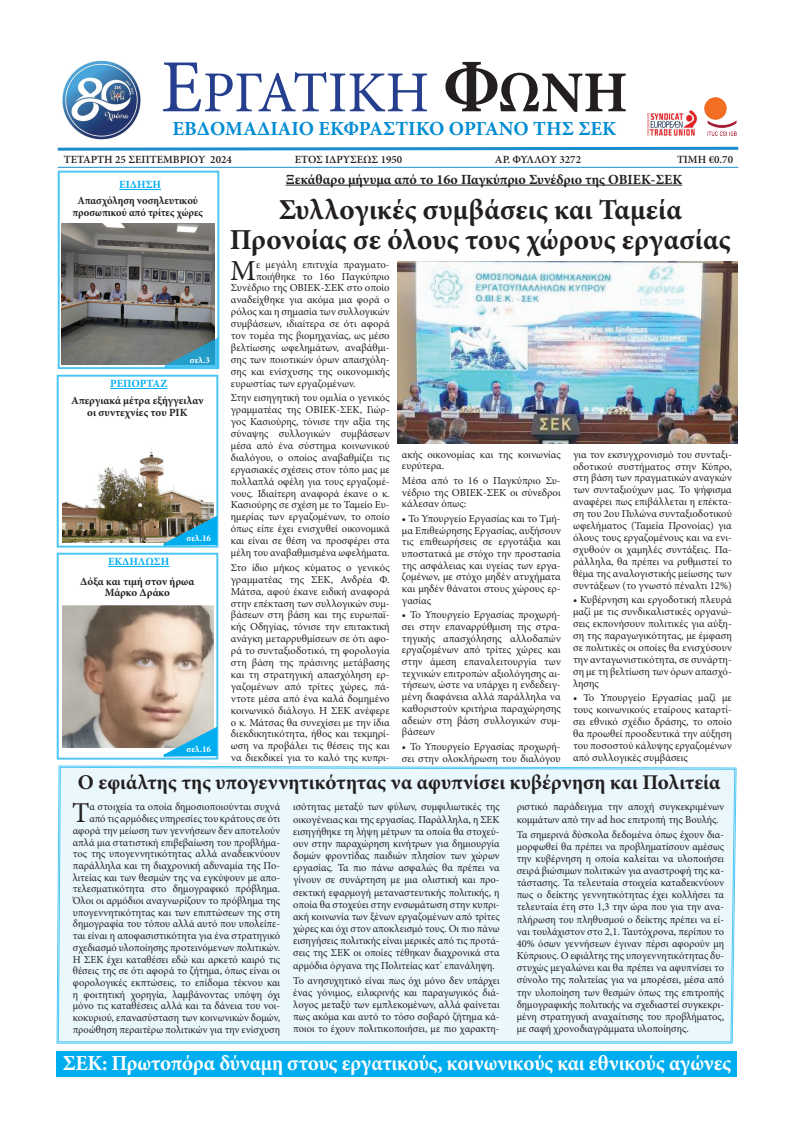
<style>
.page{position:relative;width:794px;height:1134px;background:#fff}
.page>*{position:absolute;margin:0;border:0;box-sizing:border-box;transform-origin:0 0}
.t1{font:58px "Minion Pro";letter-spacing:-.005em;color:#253f8e}
.t2{font:700 29px "Minion Pro";letter-spacing:.005em;color:#231f20}
.t3{font:29px "Minion Pro";color:#231f20}
.t4{font:28.7px "Minion Pro";color:#231f20}
.t5{font:700 21.5px "Minion Pro";letter-spacing:-.01em;color:#fff}
.t6{font:700 21px "Minion Pro";color:#231f20}
.t7{font:700 20px "Minion Pro";color:#008cd3}
.t8{font:700 14px "Minion Pro";color:#231f20}
.t9{font:700 11px/12px "Minion Pro";color:#231f20;text-align:center}
.t10{font:600 11px "Minion Pro";color:#231f20}
.t11{font:700 11px/12px "Minion Pro";color:#231f20;text-align:center;scale:.96 1}
.t12{font:700 11px "Minion Pro";color:#00aeef}
.t13{font:10.7px/11.9px "Minion Pro";color:#231f20;text-align:justify}
.t14{font:700 9px "Minion Pro";color:#fff}
.s1{font-size:75px}
.s2{font-weight:700;font-size:75px;color:#231f20}
.s3{font-weight:700;color:#231f20}
</style>
<div class="page">
<img style="left:62px;top:223px;width:153px;height:142px">
<img style="left:63px;top:448px;width:150px;height:94px">
<hr style="left:110px;top:388px;width:57px;height:1px;background:#00aeef">
<svg style="left:156px;top:514px;width:63px;height:33px;background:#4890a3"></svg>
<img style="left:62px;top:60px;width:79px;height:80px">
<hr style="left:286px;top:185px;width:396px;height:1px;background:#231f20">
<svg style="left:56px;top:765px;width:681px;height:287px"></svg>
<div style="left:58px;top:767px;width:677px;height:275px;background:#eaf7fc"></div>
<hr style="left:119px;top:189px;width:42px;height:1px;background:#00aeef">
<svg style="left:163px;top:337px;width:56px;height:32px;background:#5092a8"></svg>
<img style="left:63px;top:605px;width:150px;height:143px">
<hr style="left:108px;top:566px;width:61px;height:1px;background:#00aeef">
<svg style="left:156px;top:725px;width:63px;height:33px;background:#76bbd0"></svg>
<img style="left:397px;top:262px;width:340px;height:181px">
<img style="left:704px;top:98px;width:32px;height:38px">
<img style="left:647px;top:111px;width:49px;height:24px">
<svg style="left:57px;top:146px;width:682px;height:5px"></svg>
<hr style="left:58px;top:167px;width:680px;height:1px;background:#1d8ccc">
<div style="left:57px;top:1051px;width:680px;height:26px;background:#00aeef"></div>
<p class="t1" style="left:161px;top:54px;width:468px"><span class="s1">Ε</span>ΡΓΑΤΙΚΗ <span class="s2">Φ</span><span class="s3">ΩΝΗ</span></p>
<p class="t7" style="left:173px;top:115px;width:445px">ΕΒΔΟΜΑΔΙΑΙΟ ΕΚΦΡΑΣΤΙΚΟ ΟΡΓΑΝΟ ΤΗΣ ΣΕΚ</p>
<p class="t10" style="left:64px;top:151px;width:170px">ΤΕΤΑΡΤΗ 25 ΣΕΠΤΕΜΒΡΙΟΥ 2024</p>
<p class="t10" style="left:495px;top:151px;width:88px">ΑΡ. ΦΥΛΛΟΥ 3272</p>
<p class="t10" style="left:295px;top:151px;width:109px">ΕΤΟΣ ΙΔΡΥΣΕΩΣ 1950</p>
<p class="t10" style="left:677px;top:151px;width:58px">ΤΙΜΗ €0.70</p>
<p class="t12" style="left:119px;top:177px;width:43px">ΕΙΔΗΣΗ</p>
<p class="t11" style="left:73px;top:194px;width:137px">Απασχόληση νοσηλευτικού προσωπικού από τρίτες χώρες</p>
<p class="t14" style="left:190px;top:354px;width:22px">σελ.3</p>
<p class="t12" style="left:110px;top:376px;width:58px">ΡΕΠΟΡΤΑΖ</p>
<p class="t9" style="left:71px;top:394px;width:134px">Απεργιακά μέτρα εξήγγειλαν οι συντεχνίες του ΡΙΚ</p>
<p class="t14" style="left:187px;top:532px;width:26px">σελ.16</p>
<p class="t12" style="left:108px;top:554px;width:63px">ΕΚΔΗΛΩΣΗ</p>
<p class="t9" style="left:80px;top:575px;width:116px;line-height:11px">Δόξα και τιμή στον ήρωα<br>Μάρκο Δράκο</p>
<p class="t14" style="left:187px;top:743px;width:26px">σελ.16</p>
<p class="t8" style="left:286px;top:169px;width:398px">Ξεκάθαρο μήνυμα από το 16ο Παγκύπριο Συνέδριο της ΟΒΙΕΚ-ΣΕΚ</p>
<p class="t2" style="left:279px;top:189px;width:405px">Συλλογικές συμβάσεις και Ταμεία</p>
<p class="t2" style="left:230px;top:219px;width:502px">Προνοίας σε όλους τους χώρους εργασίας</p>
<p class="t3" style="left:230px;top:251px;width:27px">Μ</p>
<p class="t13" style="left:256px;top:258px;width:135px">ε μεγάλη επιτυχία πραγματο-</p>
<p class="t13" style="left:256px;top:270px;width:135px">ποιήθηκε το 16ο Παγκύπριο</p>
<p class="t13" style="left:231px;top:282px;width:160px">Συνέδριο της ΟΒΙΕΚ-ΣΕΚ στο οποίο</p>
<p class="t13" style="left:231px;top:294px;width:160px">αναδείχθηκε για ακόμα μια φορά ο</p>
<p class="t13" style="left:231px;top:306px;width:160px">ρόλος και η σημασία των συλλογικών</p>
<p class="t13" style="left:231px;top:318px;width:160px">συμβάσεων, ιδιαίτερα σε ότι αφορά</p>
<p class="t13" style="left:231px;top:330px;width:160px">τον τομέα της βιομηχανίας, ως μέσο</p>
<p class="t13" style="left:231px;top:342px;width:160px">βελτίωσης ωφελημάτων, αναβάθμι-</p>
<p class="t13" style="left:231px;top:353px;width:160px">σης των ποιοτικών όρων απασχόλη-</p>
<p class="t13" style="left:231px;top:365px;width:160px">σης και ενίσχυσης της οικονομικής</p>
<p class="t13" style="left:231px;top:377px;width:126px">ευρωστίας των εργαζομένων.</p>
<p class="t13" style="left:231px;top:392px;width:160px">Στην εισηγητική του ομιλία ο γενικός γραμματέας της ΟΒΙΕΚ-ΣΕΚ, Γιώρ&shy;γος Κασιούρης, τόνισε την αξία της σύναψης συλλογικών συμβάσεων μέσα από ένα σύστημα κοινωνικού διαλόγου, ο οποίος αναβαθμίζει τις εργασιακές σχέσεις στον τόπο μας με πολλαπλά οφέλη για τους εργαζομέ&shy;νους. Ιδιαίτερη αναφορά έκανε ο κ.<br>Κασιούρης σε σχέση με το Ταμείο Ευ&shy;ημερίας των εργαζομένων, το οποίο όπως είπε έχει ενισχυθεί οικονομικά και είναι σε θέση να προσφέρει στα μέλη του αναβαθμισμένα ωφελήματα.</p>
<p class="t13" style="left:231px;top:561px;width:160px">Στο ίδιο μήκος κύματος ο γενικός γραμματέας της ΣΕΚ, Ανδρέα Φ.<br>Μάτσα, αφού έκανε ειδική αναφορά στην επέκταση των συλλογικών συμ&shy;βάσεων στη βάση και της ευρωπαϊ&shy;κής Οδηγίας, τόνισε την επιτακτική ανάγκη μεταρρυθμίσεων σε ότι αφο&shy;ρά το συνταξιοδοτικό, τη φορολογία στη βάση της πράσινης μετάβασης και τη στρατηγική απασχόληση ερ&shy;γαζομένων από τρίτες χώρες, πά&shy;ντοτε μέσα από ένα καλά δομημένο κοινωνικό διάλογο. Η ΣΕΚ ανέφερε ο κ. Μάτσας θα συνεχίσει με την ίδια διεκδικητικότητα, ήθος και τεκμηρί&shy;ωση να προβάλει τις θέσεις της και να διεκδικεί για το καλό της κυπρι-</p>
<p class="t13" style="left:402px;top:448px;width:160px">ακής οικονομίας και της κοινωνίας ευρύτερα.</p>
<p class="t13" style="left:402px;top:475px;width:160px">Μέσα από το 16 ο Παγκύπριο Συ&shy;νέδριο της ΟΒΙΕΚ-ΣΕΚ οι σύνεδροι κάλεσαν όπως:</p>
<p class="t13" style="left:402px;top:513px;width:160px">• Το Υπουργείο Εργασίας και το Τμή&shy;μα Επιθεώρησης Εργασίας, αυξήσουν τις επιθεωρήσεις σε εργοτάξια και υποστατικά με στόχο την προστασία της ασφάλειας και υγείας των εργα&shy;ζομένων, με στόχο μηδέν ατυχήματα και μηδέν θάνατοι στους χώρους ερ&shy;γασίας</p>
<p class="t13" style="left:402px;top:609px;width:160px">• Το Υπουργείο Εργασίας προχωρή&shy;σει στην επαναρρύθμιση της στρα&shy;τηγικής απασχόλησης αλλοδαπών εργαζομένων από τρίτες χώρες και στην άμεση επαναλειτουργία των τεχνικών επιτροπών αξιολόγησης αι&shy;τήσεων, ώστε να υπάρχει η ενδεδειγ&shy;μένη διαφάνεια αλλά παράλληλα να καθοριστούν κριτήρια παραχώρησης αδειών στη βάση συλλογικών συμ&shy;βάσεων</p>
<p class="t13" style="left:402px;top:740px;width:160px">• Το Υπουργείο Εργασίας προχωρή&shy;σει στην ολοκλήρωση του διαλόγου</p>
<p class="t13" style="left:573px;top:448px;width:160px">για τον εκσυγχρονισμό του συνταξι&shy;οδοτικού συστήματος στην Κύπρο, στη βάση των πραγματικών αναγκών των συνταξιούχων μας. Το ψήφισμα αναφέρει πως επιβάλλεται η επέκτα&shy;ση του 2ου Πυλώνα συνταξιοδοτικού ωφελήματος (Ταμεία Προνοίας) για όλους τους εργαζομένους και να ενι&shy;σχυθούν οι χαμηλές συντάξεις. Πα&shy;ράλληλα, θα πρέπει να ρυθμιστεί το θέμα της αναλογιστικής μείωσης των συντάξεων (το γνωστό πέναλτι 12%)</p>
<p class="t13" style="left:573px;top:594px;width:160px">• Κυβέρνηση και εργοδοτική πλευρά μαζί με τις συνδικαλιστικές οργανώ&shy;σεις εκπονήσουν πολιτικές για αύξη&shy;ση της παραγωγικότητας, με έμφαση σε πολιτικές οι οποίες θα ενισχύσουν την ανταγωνιστικότητα, σε συνάρτη&shy;ση με τη βελτίωση των όρων απασχό&shy;λησης</p>
<p class="t13" style="left:573px;top:692px;width:160px">• Το Υπουργείο Εργασίας μαζί με τους κοινωνικούς εταίρους καταρτί&shy;σει εθνικό σχέδιο δράσης, το οποίο θα προωθεί προοδευτικά την αύξηση του ποσοστού κάλυψης εργαζομένων από συλλογικές συμβάσεις</p>
<p class="t6" style="left:78px;top:767px;width:644px">Ο εφιάλτης της υπογεννητικότητας να αφυπνίσει κυβέρνηση και Πολιτεία</p>
<p class="t13" style="left:293px;top:801px;width:208px;line-height:12.2px">ισότητας μεταξύ των φύλων, συμφιλιωτικές της οικογένειας και της εργασίας. Παράλληλα, η ΣΕΚ εισηγήθηκε τη λήψη μέτρων τα οποία θα στοχεύ&shy;ουν στην παραχώρηση κινήτρων για δημιουργία δομών φροντίδας παιδιών πλησίον των χώρων εργασίας. Τα πιο πάνω ασφαλώς θα πρέπει να γίνουν σε συνάρτηση με μια ολιστική και προ&shy;σεκτική εφαρμογή μεταναστευτικής πολιτικής, η οποία θα στοχεύει στην ενσωμάτωση στην κυπρι&shy;ακή κοινωνία των ξένων εργαζομένων από τρίτες χώρες και όχι στον αποκλεισμό τους. Οι πιο πάνω εισηγήσεις πολιτικής είναι μερικές από τις προτά&shy;σεις της ΣΕΚ οι οποίες τέθηκαν διαχρονικά στα αρμόδια όργανα της Πολιτείας κατ’ επανάληψη.</p>
<p class="t13" style="left:293px;top:974px;width:208px;line-height:12.2px">Το ανησυχητικό είναι πως όχι μόνο δεν υπάρχει ένας γόνιμος, ειλικρινής και παραγωγικός διά&shy;λογος μεταξύ των εμπλεκομένων, αλλά φαίνεται πως ακόμα και αυτό το τόσο σοβαρό ζήτημα κά&shy;ποιοι το έχουν πολιτικοποιήσει, με πιο χαρακτη-</p>
<p class="t4" style="left:72px;top:794px;width:19px">Τ</p>
<p class="t13" style="left:73px;top:801px;width:209px;text-align:right">α στοιχεία τα οποία δημοσιοποιούνται συχνά από τις αρμόδιες υπηρεσίες του κράτους σε ότι αφορά την μείωση των γεννήσεων δεν αποτελούν απλά μια στατιστική επιβεβαίωση του προβλήμα&shy;τος της υπογεννητικότητας αλλά αναδεικνύουν παράλληλα και τη διαχρονική αδυναμία της Πο&shy;λιτείας και των θεσμών της να εγκύψουν με απο&shy;τελεσματικότητα στο δημογραφικό πρόβλημα.<br>Όλοι οι αρμόδιοι αναγνωρίζουν το πρόβλημα της υπογεννητικότητας και των επιπτώσεων της στη δημογραφία του τόπου αλλά αυτό που υπολείπε&shy;ται είναι η αποφασιστικότητα για ένα στρατηγικό σχεδιασμό υλοποίησης προτεινόμενων πολιτικών.<br>Η ΣΕΚ έχει καταθέσει εδώ και αρκετό καιρό τις θέσεις της σε ότι αφορά το ζήτημα, όπως είναι οι φορολογικές εκπτώσεις, το επίδομα τέκνου και η φοιτητική χορηγία, λαμβάνοντας υπόψη όχι μόνο τις καταθέσεις αλλά και τα δάνεια του νοι&shy;κοκυριού, επανασύσταση των κοινωνικών δομών, προώθηση περαιτέρω πολιτικών για την ενίσχυση</p>
<p class="t13" style="left:517px;top:801px;width:209px">ριστικό παράδειγμα την αποχή συγκεκριμένων κομμάτων από την ad hoc επιτροπή της Βουλής.</p>
<p class="t13" style="left:517px;top:828px;width:209px">Τα σημερινά δύσκολα δεδομένα όπως έχουν δια&shy;μορφωθεί θα πρέπει να προβληματίσουν αμέσως την κυβέρνηση η οποία καλείται να υλοποιήσει σειρά βιώσιμων πολιτικών για αναστροφή της κα&shy;τάστασης. Τα τελευταία στοιχεία καταδεικνύουν πως ο δείκτης γεννητικότητας έχει κολλήσει τα τελευταία έτη στο 1,3 την ώρα που για την ανα&shy;πλήρωση του πληθυσμού ο δείκτης πρέπει να εί&shy;ναι τουλάχιστον στο 2,1. Ταυτόχρονα, περίπου το 40% όσων γεννήσεων έγιναν πέρσι αφορούν μη Κύπριους. Ο εφιάλτης της υπογεννητικότητας δυ&shy;στυχώς μεγαλώνει και θα πρέπει να αφυπνίσει το σύνολο της πολιτείας για να μπορέσει, μέσα από την υλοποίηση των θεσμών όπως της επιτροπής δημογραφικής πολιτικής να σχεδιαστεί συγκεκρι&shy;μένη στρατηγική αναχαίτισης του προβλήματος, με σαφή χρονοδιαγράμματα υλοποίησης.</p>
<p class="t5" style="left:63px;top:1048px;width:670px">ΣΕΚ: Πρωτοπόρα δύναμη στους εργατικούς, κοινωνικούς και εθνικούς αγώνες</p>
</div>
